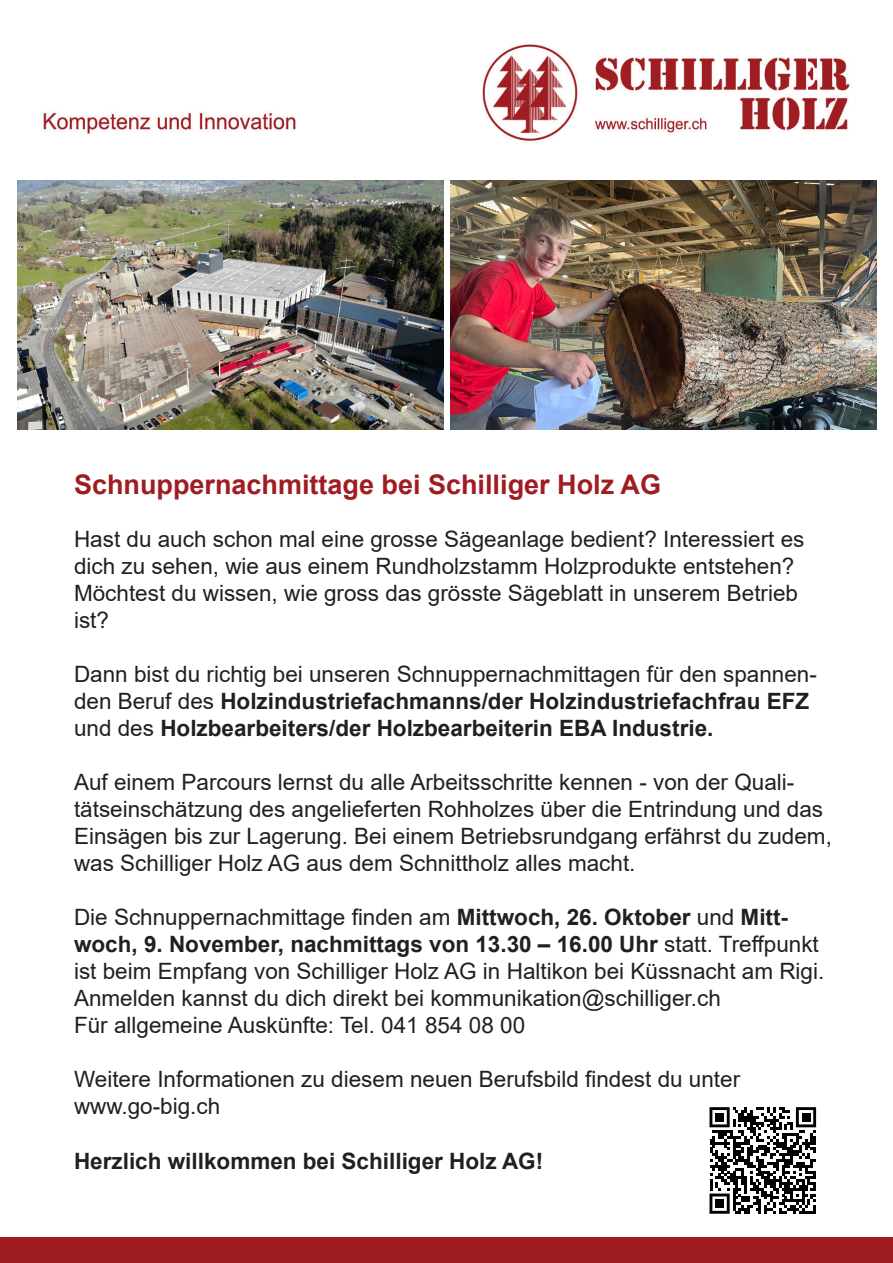
<style>
.page{position:relative;width:893px;height:1263px;background:#fff}
.page>*{position:absolute;margin:0;border:0;box-sizing:border-box;transform-origin:0 0}
.t1{font:700 27px "Arial";color:#9f1c22}
.t2{font:22.5px/27px "Arial";color:#231f20}
.t3{font:700 22.5px/27px "Arial";color:#231f20}
.s1{font-weight:400}
.s2{font-weight:700}
</style>
<div class="page">
<img style="left:43px;top:44px;width:807px;height:97px">
<img style="left:17px;top:181px;width:426px;height:248px">
<img style="left:450px;top:181px;width:426px;height:248px">
<div style="left:0;top:1237px;width:893px;height:26px;background:#9f1c22"></div>
<svg style="left:709px;top:1107px;width:107px;height:107px"></svg>
<div style="left:715px;top:1113px;width:9px;height:8px;background:#000"></div>
<div style="left:802px;top:1113px;width:8px;height:8px;background:#000"></div>
<div style="left:715px;top:1199px;width:9px;height:9px;background:#000"></div>
<p class="t1" style="left:74px;top:466px;width:589px">Schnuppernachmittage bei Schilliger Holz AG</p>
<p class="t2" style="left:74px;top:525px;width:732px">Hast du auch schon mal eine grosse Sägeanlage bedient? Interessiert es dich zu sehen, wie aus einem Rundholzstamm Holzprodukte entstehen?<br>Möchtest du wissen, wie gross das grösste Sägeblatt in unserem Betrieb ist?</p>
<p class="t3" style="left:74px;top:660px;width:744px"><span class="s1">Dann bist du richtig bei unseren Schnuppernachmittagen für den spannen&shy;den Beruf des</span> Holzindustriefachmanns/der Holzindustriefachfrau EFZ <span class="s1">und des</span> Holzbearbeiters/der Holzbearbeiterin EBA Industrie.</p>
<p class="t2" style="left:74px;top:768px;width:759px">Auf einem Parcours lernst du alle Arbeitsschritte kennen - von der Quali&shy;tätseinschätzung des angelieferten Rohholzes über die Entrindung und das Einsägen bis zur Lagerung. Bei einem Betriebsrundgang erfährst du zudem, was Schilliger Holz AG aus dem Schnittholz alles macht.</p>
<p class="t2" style="left:74px;top:903px;width:752px">Die Schnuppernachmittage finden am <span class="s2">Mittwoch, 26. Oktober</span> und <span class="s2">Mitt&shy;woch, 9. November, nachmittags von 13.30 – 16.00 Uhr</span> statt. Treffpunkt ist beim Empfang von Schilliger Holz AG in Haltikon bei Küssnacht am Rigi.</p>
<p class="t2" style="left:74px;top:984px;width:648px">Anmelden kannst du dich direkt bei kommunikation@schilliger.ch</p>
<p class="t2" style="left:74px;top:1011px;width:453px">Für allgemeine Auskünfte: Tel. 041 854 08 00</p>
<p class="t2" style="left:74px;top:1065px;width:668px">Weitere Informationen zu diesem neuen Berufsbild findest du unter</p>
<p class="t2" style="left:74px;top:1092px;width:148px">www.go-big.ch</p>
<p class="t3" style="left:74px;top:1148px;width:471px">Herzlich willkommen bei Schilliger Holz AG!</p>
</div>
